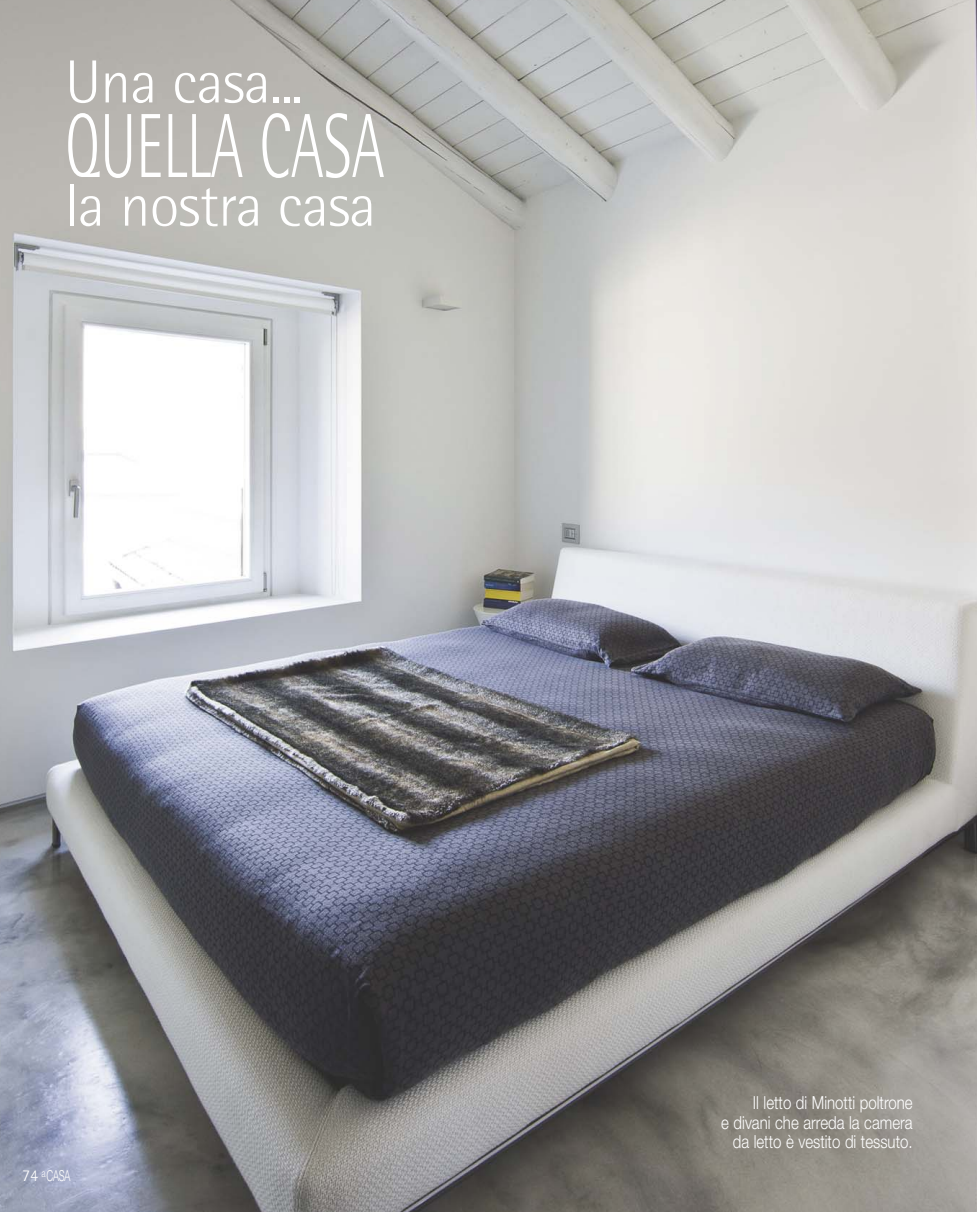
<style>
.page{position:relative;width:978px;height:1212px;background:#fff}
.page>*{position:absolute;margin:0;border:0;box-sizing:border-box;transform-origin:0 0}
.t1{font:300 91.2px "Rotis Semi Sans";color:#fff;scale:.67 1}
.t2{font:300 60.75px "Rotis Semi Sans";letter-spacing:-.01em;color:#fff}
.t3{font:300 18px/19.5px "Helvetica Neue";color:#fff;text-align:right;scale:.83 1}
.t4{font:300 15px "Helvetica";color:#fff;scale:.65 1}
.s1{font-family:"Rotis Semi Sans";font-size:16.5px}
</style>
<div class="page">
<img style="left:0;top:0;width:977px;height:1212px">
<h2 class="t2" style="left:65px;top:61px;width:239px">Una casa...</h2>
<h1 class="t1" style="left:65px;top:114px;width:478px">QUELLA CASA</h1>
<h2 class="t2" style="left:65px;top:184px;width:313px">la nostra casa</h2>
<p class="t4" style="left:22px;top:1170px;width:76px"><span class="s1">74</span> <sup>a</sup>CASA</p>
<p class="t3" style="left:721px;top:1095px;width:232px">Il letto di Minotti poltrone<br>e divani che arreda la camera da letto è vestito di tessuto.</p>
</div>
